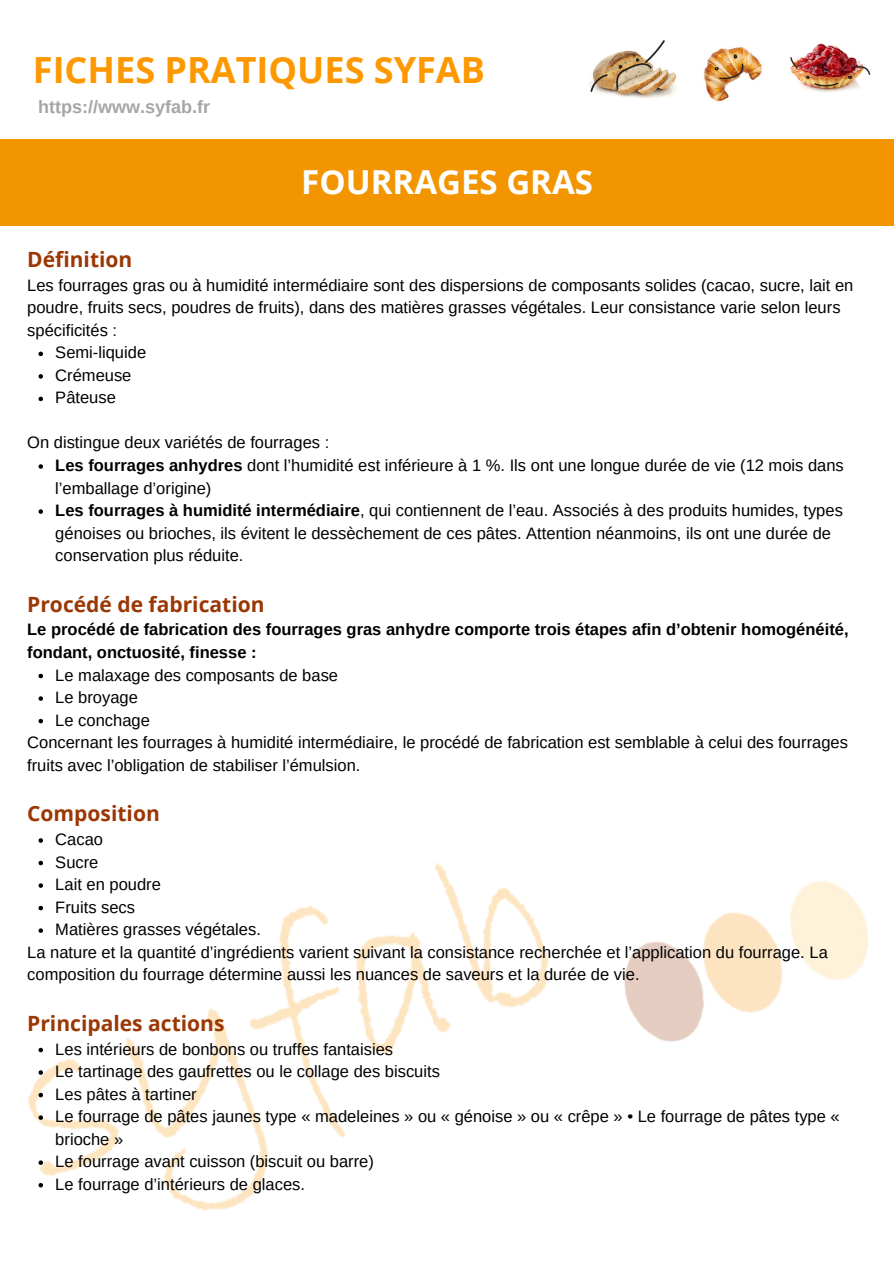
<style>
.page{position:relative;width:894px;height:1264px;background:#fff}
.page>*{position:absolute;margin:0;border:0;box-sizing:border-box;transform-origin:0 0}
.t1{font:700 36px "Open Sans";color:#fe9801}
.t2{font:700 33px "Open Sans";color:#fff}
.t3{font:700 21px "Open Sans";color:#9b3704}
.t4{font:700 18px "Arimo";color:#a6a6a6}
.t5{font:16.5px/22.5px "Arimo";color:#010101}
.t6{font:700 16.5px/22.5px "Arimo";color:#010101}
.s1{font-weight:700}
</style>
<div class="page">
<img style="left:28px;top:700px;width:841px;height:511px">
<svg style="left:38px;top:351px;width:5px;height:5px"></svg>
<svg style="left:38px;top:374px;width:5px;height:4px"></svg>
<svg style="left:38px;top:396px;width:5px;height:5px"></svg>
<svg style="left:38px;top:464px;width:5px;height:5px"></svg>
<svg style="left:38px;top:509px;width:5px;height:5px"></svg>
<svg style="left:38px;top:673px;width:5px;height:5px"></svg>
<svg style="left:38px;top:696px;width:5px;height:4px"></svg>
<svg style="left:38px;top:718px;width:5px;height:5px"></svg>
<svg style="left:38px;top:838px;width:5px;height:4px"></svg>
<svg style="left:38px;top:860px;width:5px;height:5px"></svg>
<svg style="left:38px;top:883px;width:5px;height:4px"></svg>
<svg style="left:38px;top:905px;width:5px;height:5px"></svg>
<svg style="left:38px;top:928px;width:5px;height:4px"></svg>
<svg style="left:38px;top:1047px;width:5px;height:5px"></svg>
<svg style="left:38px;top:1070px;width:5px;height:4px"></svg>
<svg style="left:38px;top:1092px;width:5px;height:5px"></svg>
<svg style="left:38px;top:1115px;width:5px;height:4px"></svg>
<svg style="left:38px;top:1160px;width:5px;height:4px"></svg>
<svg style="left:38px;top:1182px;width:5px;height:5px"></svg>
<div style="left:0;top:139px;width:893px;height:86px;background:#f29500"></div>
<img style="left:703px;top:47px;width:59px;height:55px">
<img style="left:790px;top:43px;width:81px;height:49px">
<img style="left:590px;top:40px;width:87px;height:59px">
<p class="t1" style="left:33px;top:45px;width:453px">FICHES PRATIQUES SYFAB</p>
<p class="t4" style="left:38px;top:97px;width:173px">https://www.syfab.fr</p>
<p class="t2" style="left:301px;top:159px;width:293px">FOURRAGES GRAS</p>
<p class="t3" style="left:27px;top:245px;width:107px">Définition</p>
<p class="t5" style="left:27px;top:274px;width:827px">Les fourrages gras ou à humidité intermédiaire sont des dispersions de composants solides (cacao, sucre, lait en poudre, fruits secs, poudres de fruits), dans des matières grasses végétales. Leur consistance varie selon leurs spécificités :</p>
<p class="t5" style="left:55px;top:341px;width:92px">Semi-liquide</p>
<p class="t5" style="left:55px;top:364px;width:78px">Crémeuse</p>
<p class="t5" style="left:55px;top:386px;width:62px">Pâteuse</p>
<p class="t5" style="left:27px;top:431px;width:303px">On distingue deux variétés de fourrages :</p>
<p class="t5" style="left:55px;top:454px;width:789px"><span class="s1">Les fourrages anhydres</span> dont l’humidité est inférieure à 1 %. Ils ont une longue durée de vie (12 mois dans l’emballage d’origine)</p>
<p class="t5" style="left:55px;top:499px;width:788px"><span class="s1">Les fourrages à humidité intermédiaire</span>, qui contiennent de l’eau. Associés à des produits humides, types génoises ou brioches, ils évitent le dessèchement de ces pâtes. Attention néanmoins, ils ont une durée de conservation plus réduite.</p>
<p class="t3" style="left:27px;top:589px;width:239px">Procédé de fabrication</p>
<p class="t6" style="left:27px;top:618px;width:822px">Le procédé de fabrication des fourrages gras anhydre comporte trois étapes afin d’obtenir homogénéité, fondant, onctuosité, finesse :</p>
<p class="t5" style="left:55px;top:663px;width:284px">Le malaxage des composants de base</p>
<p class="t5" style="left:55px;top:686px;width:84px">Le broyage</p>
<p class="t5" style="left:55px;top:708px;width:96px">Le conchage</p>
<p class="t5" style="left:27px;top:731px;width:822px">Concernant les fourrages à humidité intermédiaire, le procédé de fabrication est semblable à celui des fourrages fruits avec l’obligation de stabiliser l’émulsion.</p>
<p class="t3" style="left:27px;top:799px;width:134px">Composition</p>
<p class="t5" style="left:55px;top:828px;width:49px">Cacao</p>
<p class="t5" style="left:55px;top:850px;width:45px">Sucre</p>
<p class="t5" style="left:55px;top:873px;width:107px">Lait en poudre</p>
<p class="t5" style="left:55px;top:895px;width:81px">Fruits secs</p>
<p class="t5" style="left:55px;top:918px;width:207px">Matières grasses végétales.</p>
<p class="t5" style="left:27px;top:940px;width:801px">La nature et la quantité d’ingrédients varient suivant la consistance recherchée et l’application du fourrage. La composition du fourrage détermine aussi les nuances de saveurs et la durée de vie.</p>
<p class="t3" style="left:27px;top:1008px;width:199px">Principales actions</p>
<p class="t5" style="left:55px;top:1037px;width:339px">Les intérieurs de bonbons ou truffes fantaisies</p>
<p class="t5" style="left:55px;top:1060px;width:386px">Le tartinage des gaufrettes ou le collage des biscuits</p>
<p class="t5" style="left:55px;top:1082px;width:143px">Les pâtes à tartiner</p>
<p class="t5" style="left:55px;top:1105px;width:785px">Le fourrage de pâtes jaunes type « madeleines » ou « génoise » ou « crêpe » • Le fourrage de pâtes type « brioche »</p>
<p class="t5" style="left:55px;top:1150px;width:320px">Le fourrage avant cuisson (biscuit ou barre)</p>
<p class="t5" style="left:55px;top:1172px;width:251px">Le fourrage d’intérieurs de glaces.</p>
</div>
